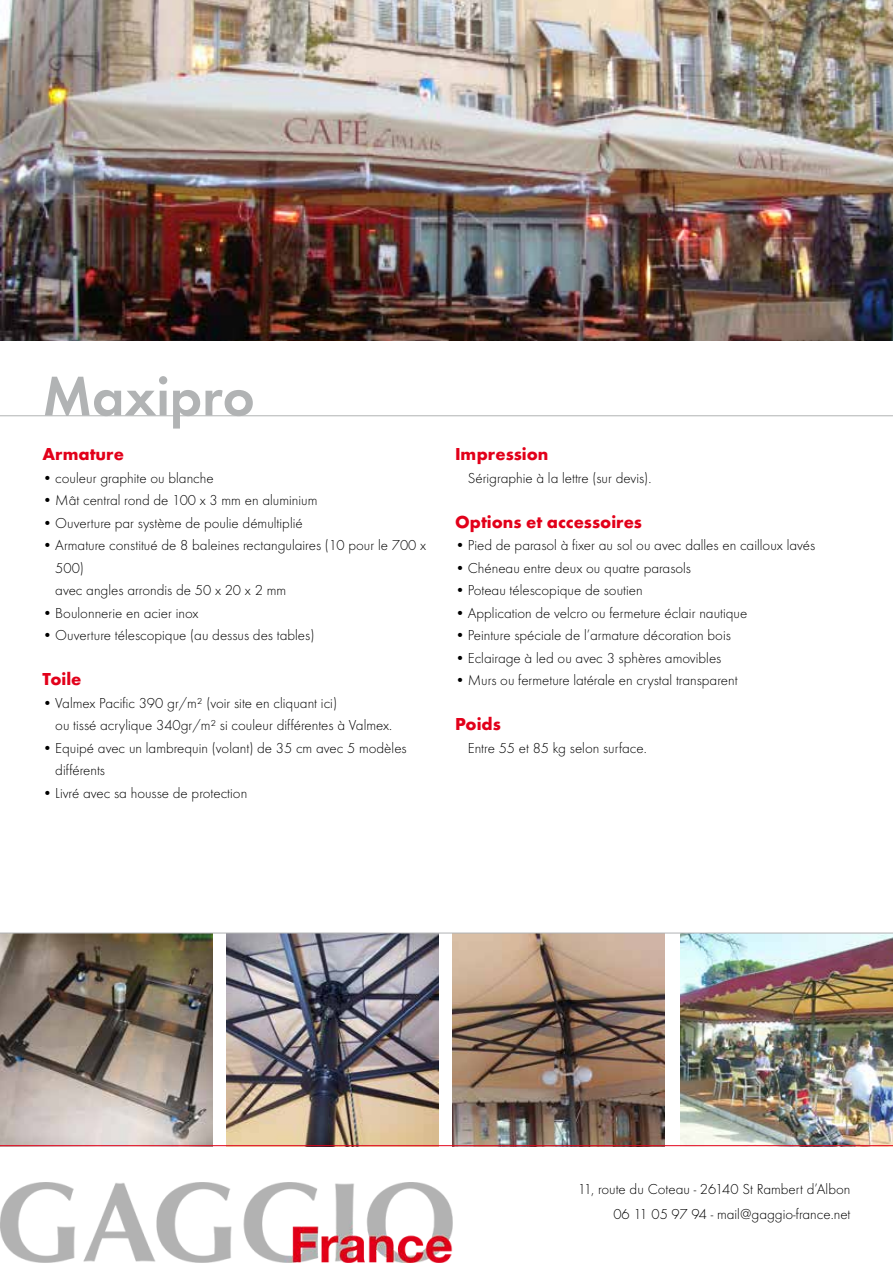
<style>
.page{position:relative;width:893px;height:1263px;background:#fff}
.page>*{position:absolute;margin:0;border:0;box-sizing:border-box;transform-origin:0 0}
.t1{font:600 57px "Futura T";color:#b1b3b4}
.t2{font:700 18px "Futura T";color:#e2001a}
.t3{font:300 15px/22.5px "Futura T";color:#000}
</style>
<div class="page">
<img style="left:0;top:0;width:893px;height:340px">
<img style="left:680px;top:934px;width:213px;height:211px">
<img style="left:452px;top:934px;width:213px;height:211px">
<img style="left:0;top:934px;width:213px;height:211px">
<img style="left:226px;top:934px;width:213px;height:211px">
<img style="left:0;top:1182px;width:452px;height:81px">
<hr style="left:0;top:415px;width:893px;height:1px;background:#b1b3b4">
<hr style="left:0;top:933px;width:893px;height:1px;background:#b1b3b4">
<hr style="left:0;top:1145px;width:893px;height:1px;background:#e2001a">
<h1 class="t1" style="left:43px;top:363px;width:214px">Maxipro</h1>
<p class="t2" style="left:43px;top:443px;width:83px">Armature</p>
<p class="t3" style="left:43px;top:466px;width:173px">• couleur graphite ou blanche</p>
<p class="t3" style="left:43px;top:489px;width:276px">• Mât central rond de 100 x 3 mm en aluminium</p>
<p class="t3" style="left:43px;top:511px;width:262px">• Ouverture par système de poulie démultiplié</p>
<p class="t3" style="left:55px;top:534px;width:372px;text-indent:-13px">• Armature constitué de 8 baleines rectangulaires (10 pour le 700 x<br>500)<br>avec angles arrondis de 50 x 20 x 2 mm</p>
<p class="t3" style="left:43px;top:601px;width:158px">• Boulonnerie en acier inox</p>
<p class="t3" style="left:43px;top:624px;width:273px">• Ouverture télescopique (au dessus des tables)</p>
<p class="t2" style="left:43px;top:668px;width:41px">Toile</p>
<p class="t3" style="left:55px;top:691px;width:338px;text-indent:-13px">• Valmex Pacific 390 gr/m² (voir site en cliquant ici)<br>ou tissé acrylique 340gr/m² si couleur différentes à Valmex.</p>
<p class="t3" style="left:55px;top:736px;width:353px;text-indent:-13px">• Equipé avec un lambrequin (volant) de 35 cm avec 5 modèles différents</p>
<p class="t3" style="left:43px;top:781px;width:206px">• Livré avec sa housse de protection</p>
<p class="t2" style="left:455px;top:443px;width:95px">Impression</p>
<p class="t3" style="left:468px;top:466px;width:185px">Sérigraphie à la lettre (sur devis).</p>
<p class="t2" style="left:455px;top:511px;width:189px">Options et accessoires</p>
<p class="t3" style="left:455px;top:534px;width:362px">• Pied de parasol à fixer au sol ou avec dalles en cailloux lavés</p>
<p class="t3" style="left:455px;top:556px;width:238px">• Chéneau entre deux ou quatre parasols</p>
<p class="t3" style="left:455px;top:579px;width:189px">• Poteau télescopique de soutien</p>
<p class="t3" style="left:455px;top:601px;width:294px">• Application de velcro ou fermeture éclair nautique</p>
<p class="t3" style="left:455px;top:624px;width:277px">• Peinture spéciale de l’armature décoration bois</p>
<p class="t3" style="left:455px;top:646px;width:268px">• Eclairage à led ou avec 3 sphères amovibles</p>
<p class="t3" style="left:455px;top:669px;width:284px">• Murs ou fermeture latérale en crystal transparent</p>
<p class="t2" style="left:455px;top:713px;width:47px">Poids</p>
<p class="t3" style="left:468px;top:736px;width:180px">Entre 55 et 85 kg selon surface.</p>
<p class="t3" style="left:578px;top:1176px;width:274px;line-height:25.5px;text-align:right">11, route du Coteau - 26140 St Rambert d’Albon<br>06 11 05 97 94 - mail@gaggio-france.net</p>
</div>
